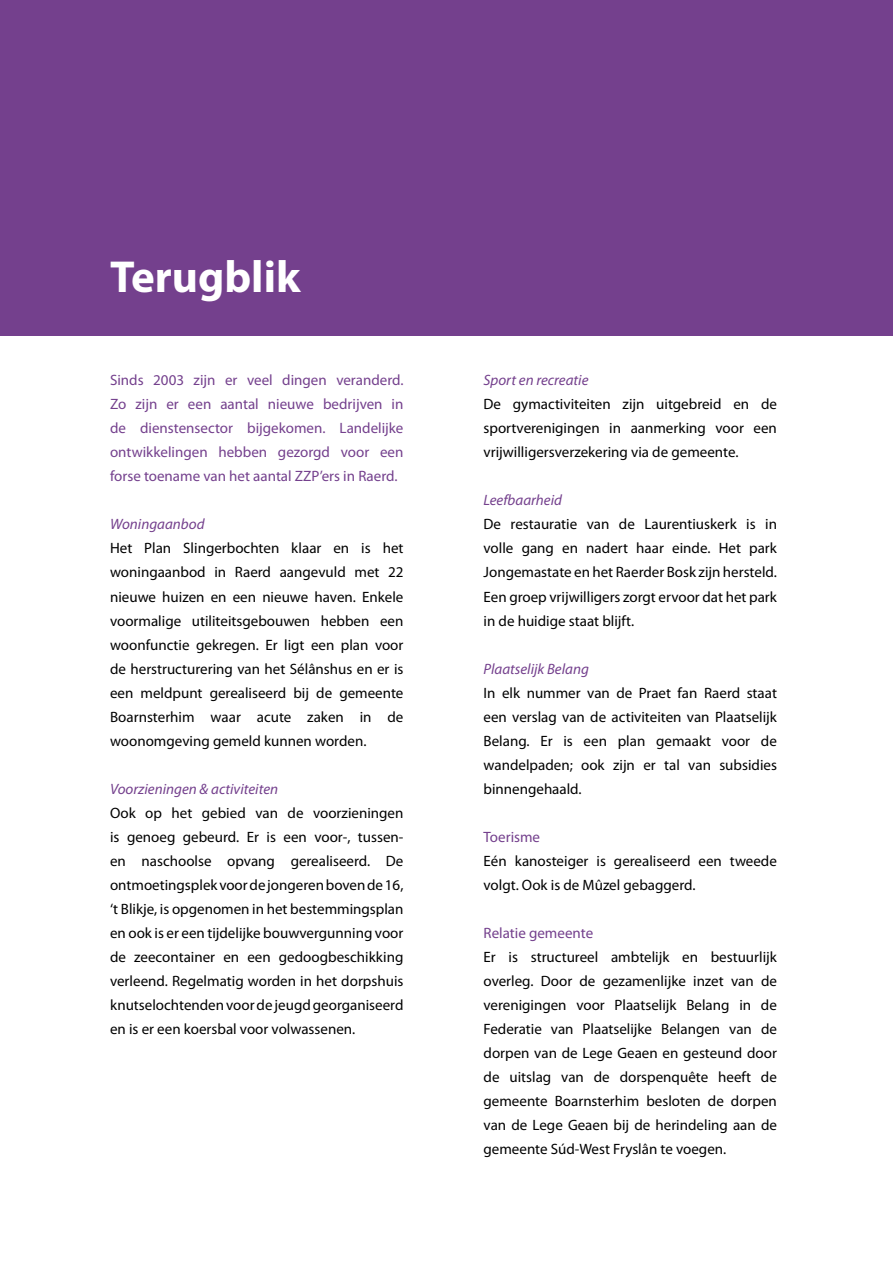
<style>
.page{position:relative;width:893px;height:1263px;background:#fff}
.page>*{position:absolute;margin:0;border:0;box-sizing:border-box;transform-origin:0 0}
.t1{font:700 45px "Myriad Pro";color:#fff}
.t2{font:15px/24px "Myriad Pro";color:#000;text-align:justify}
.t3{font:15px/24px "Myriad Pro";color:#74408d;text-align:justify}
.t4{font:italic 15px "Myriad Pro";color:#74408d}
</style>
<div class="page">
<div style="left:0;top:0;width:893px;height:336px;background:#74408d"></div>
<h1 class="t1" style="left:110px;top:248px;width:192px">Terugblik</h1>
<p class="t3" style="left:110px;top:368px;width:295px">Sinds 2003 zijn er veel dingen veranderd.<br>Zo zijn er een aantal nieuwe bedrijven in de dienstensector bijgekomen. Landelijke ontwikkelingen hebben gezorgd voor een forse toename van het aantal ZZP’ers in Raerd.</p>
<p class="t4" style="left:110px;top:515px;width:96px">Woningaanbod</p>
<p class="t2" style="left:110px;top:536px;width:295px">Het Plan Slingerbochten klaar en is het woningaanbod in Raerd aangevuld met 22 nieuwe huizen en een nieuwe haven. Enkele voormalige utiliteitsgebouwen hebben een woonfunctie gekregen. Er ligt een plan voor de herstructurering van het Sélânshus en er is een meldpunt gerealiseerd bij de gemeente Boarnsterhim waar acute zaken in de woonomgeving gemeld kunnen worden.</p>
<p class="t4" style="left:110px;top:779px;width:170px">Voorzieningen &amp; activiteiten</p>
<p class="t2" style="left:110px;top:800px;width:295px">Ook op het gebied van de voorzieningen is genoeg gebeurd. Er is een voor-, tussen&shy;en naschoolse opvang gerealiseerd. De ontmoetingsplek voor de jongeren boven de 16, ‘t Blikje, is opgenomen in het bestemmingsplan en ook is er een tijdelijke bouwvergunning voor de zeecontainer en een gedoogbeschikking verleend. Regelmatig worden in het dorpshuis knutselochtenden voor de jeugd georganiseerd en is er een koersbal voor volwassenen.</p>
<p class="t4" style="left:484px;top:371px;width:106px">Sport en recreatie</p>
<p class="t2" style="left:484px;top:392px;width:295px">De gymactiviteiten zijn uitgebreid en de sportverenigingen in aanmerking voor een vrijwilligersverzekering via de gemeente.</p>
<p class="t4" style="left:484px;top:491px;width:80px">Leefbaarheid</p>
<p class="t2" style="left:484px;top:512px;width:295px">De restauratie van de Laurentiuskerk is in volle gang en nadert haar einde. Het park Jongemastate en het Raerder Bosk zijn hersteld.<br>Een groep vrijwilligers zorgt ervoor dat het park in de huidige staat blijft.</p>
<p class="t4" style="left:484px;top:659px;width:107px">Plaatselijk Belang</p>
<p class="t2" style="left:484px;top:680px;width:295px">In elk nummer van de Praet fan Raerd staat een verslag van de activiteiten van Plaatselijk Belang. Er is een plan gemaakt voor de wandelpaden; ook zijn er tal van subsidies binnengehaald.</p>
<p class="t3" style="left:484px;top:824px;width:58px">Toerisme</p>
<p class="t2" style="left:484px;top:848px;width:295px">Eén kanosteiger is gerealiseerd een tweede volgt. Ook is de Mûzel gebaggerd.</p>
<p class="t3" style="left:484px;top:920px;width:111px">Relatie gemeente</p>
<p class="t2" style="left:484px;top:944px;width:295px">Er is structureel ambtelijk en bestuurlijk overleg. Door de gezamenlijke inzet van de verenigingen voor Plaatselijk Belang in de Federatie van Plaatselijke Belangen van de dorpen van de Lege Geaen en gesteund door de uitslag van de dorspenquête heeft de gemeente Boarnsterhim besloten de dorpen van de Lege Geaen bij de herindeling aan de gemeente Súd-West Fryslân te voegen.</p>
</div>
